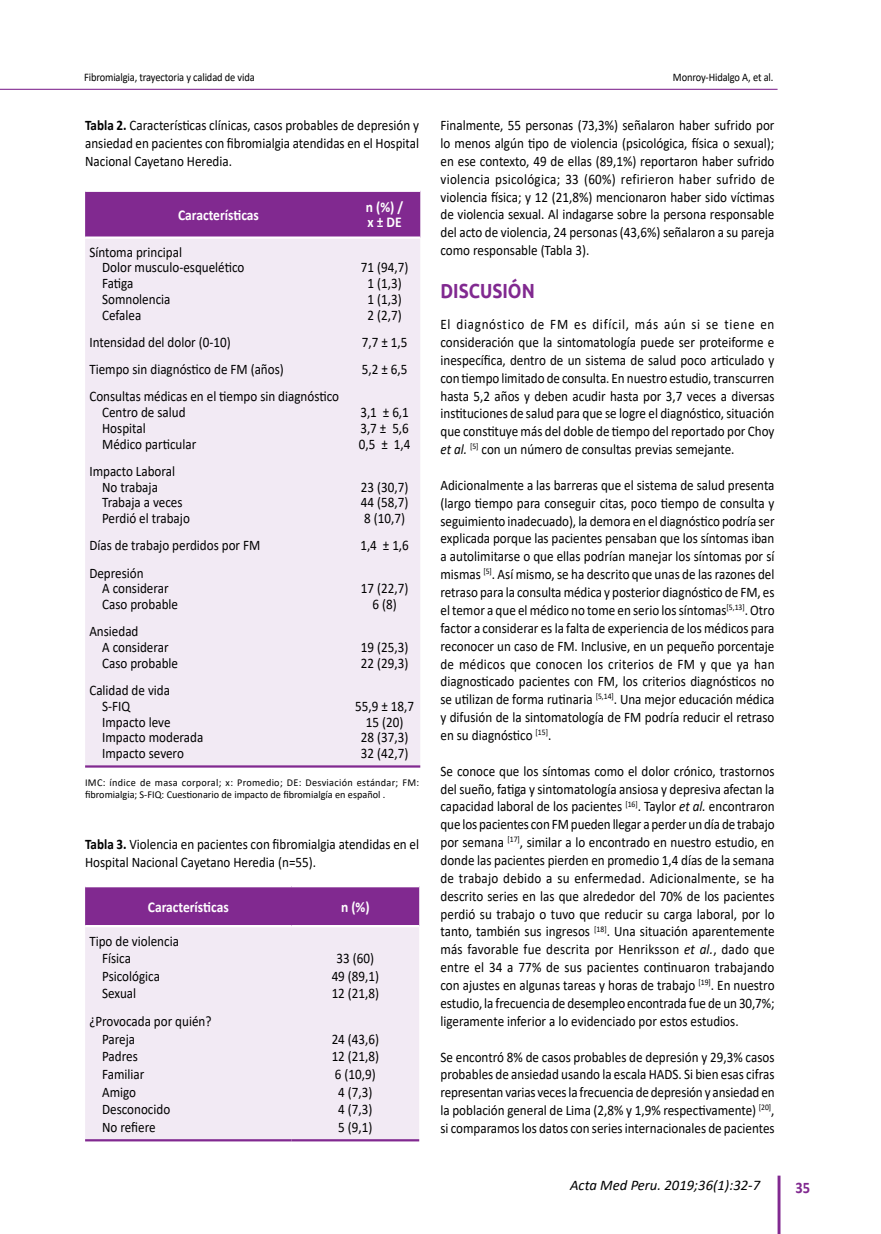
<style>
.page{position:relative;width:881px;height:1234px;background:#fff}
.page>*{position:absolute;margin:0;border:0;box-sizing:border-box;transform-origin:0 0}
.t1{font:700 20.4px "Ubuntu";color:#812990;scale:.85 1}
.t2{font:700 16.05px "Calibri";color:#812990;scale:.9 1}
.t3{font:700 15px/15px "Calibri";color:#fff;scale:.9 1}
.t4{font:italic 14.7px "Calibri";color:#000}
.t5{font:14.55px/17.9px "Calibri";color:#000;scale:.9 1}
.t6{font:11.55px "Calibri";letter-spacing:-.01em;color:#000;scale:.9 1}
.t7{font:10.5px/12px "Calibri";color:#000}
.s1{font-style:italic}
.s2{font-weight:700}
</style>
<div class="page">
<hr style="left:777px;top:1175px;width:3px;height:58px;background:#812990">
<hr style="left:0;top:89px;width:777px;height:1px;background:#812990">
<div style="left:85px;top:192px;width:335px;height:44px;background:#812990"></div>
<div style="left:85px;top:239px;width:335px;height:526px;background:#f2eaf4"></div>
<hr style="left:85px;top:765px;width:264px;height:2px;background:#812990">
<hr style="left:349px;top:765px;width:71px;height:2px;background:#812990">
<div style="left:85px;top:887px;width:334px;height:37px;background:#812990"></div>
<div style="left:85px;top:927px;width:334px;height:211px;background:#f2eaf4"></div>
<hr style="left:85px;top:1138px;width:206px;height:3px;background:#812990">
<hr style="left:291px;top:1138px;width:128px;height:3px;background:#812990">
<p class="t6" style="left:84px;top:69px;width:191px">Fibromialgia, trayectoria y calidad de vida</p>
<p class="t6" style="left:672px;top:69px;width:113px">Monroy-Hidalgo A, et al.</p>
<p class="t5" style="left:440px;top:116px;width:372px;text-align:justify">Finalmente, 55 personas (73,3%) señalaron haber sufrido por lo menos algún tipo de violencia (psicológica, física o sexual); en ese contexto, 49 de ellas (89,1%) reportaron haber sufrido violencia psicológica; 33 (60%) refirieron haber sufrido de violencia física; y 12 (21,8%) mencionaron haber sido víctimas de violencia sexual. Al indagarse sobre la persona responsable del acto de violencia, 24 personas (43,6%) señalaron a su pareja como responsable (Tabla 3).</p>
<h1 class="t1" style="left:440px;top:278px;width:112px">DISCUSIÓN</h1>
<p class="t5" style="left:440px;top:315px;width:372px;text-align:justify">El diagnóstico de FM es difícil, más aún si se tiene en consideración que la sintomatología puede ser proteiforme e inespecífica, dentro de un sistema de salud poco articulado y con tiempo limitado de consulta. En nuestro estudio, transcurren hasta 5,2 años y deben acudir hasta por 3,7 veces a diversas instituciones de salud para que se logre el diagnóstico, situación que constituye más del doble de tiempo del reportado por Choy <span class="s1">et al.</span> <sup>[5]</sup> con un número de consultas previas semejante.</p>
<p class="t5" style="left:440px;top:475px;width:372px;text-align:justify">Adicionalmente a las barreras que el sistema de salud presenta (largo tiempo para conseguir citas, poco tiempo de consulta y seguimiento inadecuado), la demora en el diagnóstico podría ser explicada porque las pacientes pensaban que los síntomas iban a autolimitarse o que ellas podrían manejar los síntomas por sí mismas <sup>[5]</sup>. Así mismo, se ha descrito que unas de las razones del retraso para la consulta médica y posterior diagnóstico de FM, es el temor a que el médico no tome en serio los síntomas<sup>[5,13]</sup>. Otro factor a considerar es la falta de experiencia de los médicos para reconocer un caso de FM. Inclusive, en un pequeño porcentaje de médicos que conocen los criterios de FM y que ya han diagnosticado pacientes con FM, los criterios diagnósticos no se utilizan de forma rutinaria <sup>[5,14]</sup>. Una mejor educación médica y difusión de la sintomatología de FM podría reducir el retraso en su diagnóstico <sup>[15]</sup>.</p>
<p class="t5" style="left:440px;top:761px;width:372px;text-align:justify">Se conoce que los síntomas como el dolor crónico, trastornos del sueño, fatiga y sintomatología ansiosa y depresiva afectan la capacidad laboral de los pacientes <sup>[16]</sup>. Taylor <span class="s1">et al.</span> encontraron que los pacientes con FM pueden llegar a perder un día de trabajo por semana <sup>[17]</sup>, similar a lo encontrado en nuestro estudio, en donde las pacientes pierden en promedio 1,4 días de la semana de trabajo debido a su enfermedad. Adicionalmente, se ha descrito series en las que alrededor del 70% de los pacientes perdió su trabajo o tuvo que reducir su carga laboral, por lo tanto, también sus ingresos <sup>[18]</sup>. Una situación aparentemente más favorable fue descrita por Henriksson <span class="s1">et al.</span>, dado que entre el 34 a 77% de sus pacientes continuaron trabajando con ajustes en algunas tareas y horas de trabajo <sup>[19]</sup>. En nuestro estudio, la frecuencia de desempleo encontrada fue de un 30,7%; ligeramente inferior a lo evidenciado por estos estudios.</p>
<p class="t5" style="left:440px;top:1047px;width:372px;text-align:justify">Se encontró 8% de casos probables de depresión y 29,3% casos probables de ansiedad usando la escala HADS. Si bien esas cifras representan varias veces la frecuencia de depresión y ansiedad en la población general de Lima (2,8% y 1,9% respectivamente) <sup>[20]</sup>, si comparamos los datos con series internacionales de pacientes</p>
<p class="t5" style="left:85px;top:116px;width:372px;text-align:justify"><span class="s2">Tabla 2.</span> Características clínicas, casos probables de depresión y ansiedad en pacientes con fibromialgia atendidas en el Hospital Nacional Cayetano Heredia.</p>
<p class="t3" style="left:178px;top:207px;width:91px">Características</p>
<p class="t3" style="left:366px;top:199px;width:43px">n (%) / x ± DE</p>
<p class="t5" style="left:102px;top:243px;width:159px;line-height:15.8px;text-indent:-13px">Síntoma principal<br>Dolor musculo-esquelético<br>Fatiga<br>Somnolencia<br>Cefalea</p>
<p class="t5" style="left:361px;top:259px;width:54px;line-height:15.8px;text-align:center">71 (94,7)<br>1 (1,3)<br>1 (1,3)<br>2 (2,7)</p>
<p class="t5" style="left:89px;top:333px;width:158px">Intensidad del dolor (0-10)</p>
<p class="t5" style="left:362px;top:333px;width:52px">7,7 ± 1,5</p>
<p class="t5" style="left:89px;top:360px;width:217px">Tiempo sin diagnóstico de FM (años)</p>
<p class="t5" style="left:362px;top:360px;width:52px">5,2 ± 6,5</p>
<p class="t5" style="left:102px;top:388px;width:264px;line-height:15.8px;text-indent:-13px">Consultas médicas en el tiempo sin diagnóstico<br>Centro de salud<br>Hospital<br>Médico particular</p>
<p class="t5" style="left:359px;top:404px;width:59px;line-height:15.8px;text-align:justify">3,1 ± 6,1<br>3,7 ± 5,6<br>0,5 ± 1,4</p>
<p class="t5" style="left:102px;top:463px;width:99px;line-height:15.8px;text-indent:-13px">Impacto Laboral<br>No trabaja<br>Trabaja a veces<br>Perdió el trabajo</p>
<p class="t5" style="left:361px;top:478px;width:54px;line-height:15.8px;text-align:justify">23 (30,7)<br>44 (58,7)<br>8 (10,7)</p>
<p class="t5" style="left:89px;top:536px;width:191px">Días de trabajo perdidos por FM</p>
<p class="t5" style="left:360px;top:536px;width:55px">1,4 ± 1,6</p>
<p class="t5" style="left:102px;top:564px;width:86px;line-height:15.8px;text-indent:-13px">Depresión<br>A considerar<br>Caso probable</p>
<p class="t5" style="left:361px;top:580px;width:54px;line-height:15.8px;text-align:center">17 (22,7)<br>6 (8)</p>
<p class="t5" style="left:102px;top:623px;width:86px;line-height:15.8px;text-indent:-13px">Ansiedad<br>A considerar<br>Caso probable</p>
<p class="t5" style="left:361px;top:639px;width:54px;line-height:15.8px">19 (25,3)<br>22 (29,3)</p>
<p class="t5" style="left:102px;top:682px;width:114px;line-height:15.8px;text-indent:-13px">Calidad de vida<br>S-FIQ<br>Impacto leve<br>Impacto moderada<br>Impacto severo</p>
<p class="t5" style="left:355px;top:697px;width:67px;line-height:15.8px;text-align:center">55,9 ± 18,7<br>15 (20)<br>28 (37,3)<br>32 (42,7)</p>
<p class="t7" style="left:85px;top:775px;width:335px">IMC: índice de masa corporal; x: Promedio; DE: Desviación estándar; FM: fibromialgia; S-FIQ: Cuestionario de impacto de fibromialgía en español .</p>
<p class="t5" style="left:85px;top:834px;width:372px"><span class="s2">Tabla 3.</span> Violencia en pacientes con fibromialgia atendidas en el<br>Hospital Nacional Cayetano Heredia (n=55).</p>
<p class="t3" style="left:148px;top:898px;width:91px">Características</p>
<p class="t3" style="left:341px;top:898px;width:33px">n (%)</p>
<p class="t5" style="left:102px;top:931px;width:87px;text-indent:-13px">Tipo de violencia<br>Física<br>Psicológica<br>Sexual</p>
<p class="t5" style="left:331px;top:948px;width:54px;text-align:center">33 (60)<br>49 (89,1)<br>12 (21,8)</p>
<p class="t5" style="left:102px;top:1012px;width:123px;text-indent:-13px">¿Provocada por quién?<br>Pareja<br>Padres<br>Familiar<br>Amigo<br>Desconocido<br>No refiere</p>
<p class="t5" style="left:331px;top:1029px;width:54px;text-align:center">24 (43,6)<br>12 (21,8)<br>6 (10,9)<br>4 (7,3)<br>4 (7,3)<br>5 (9,1)</p>
<p class="t4" style="left:570px;top:1174px;width:191px">Acta Med Peru. 2019;36(1):32-7</p>
<p class="t2" style="left:795px;top:1175px;width:18px">35</p>
</div>
